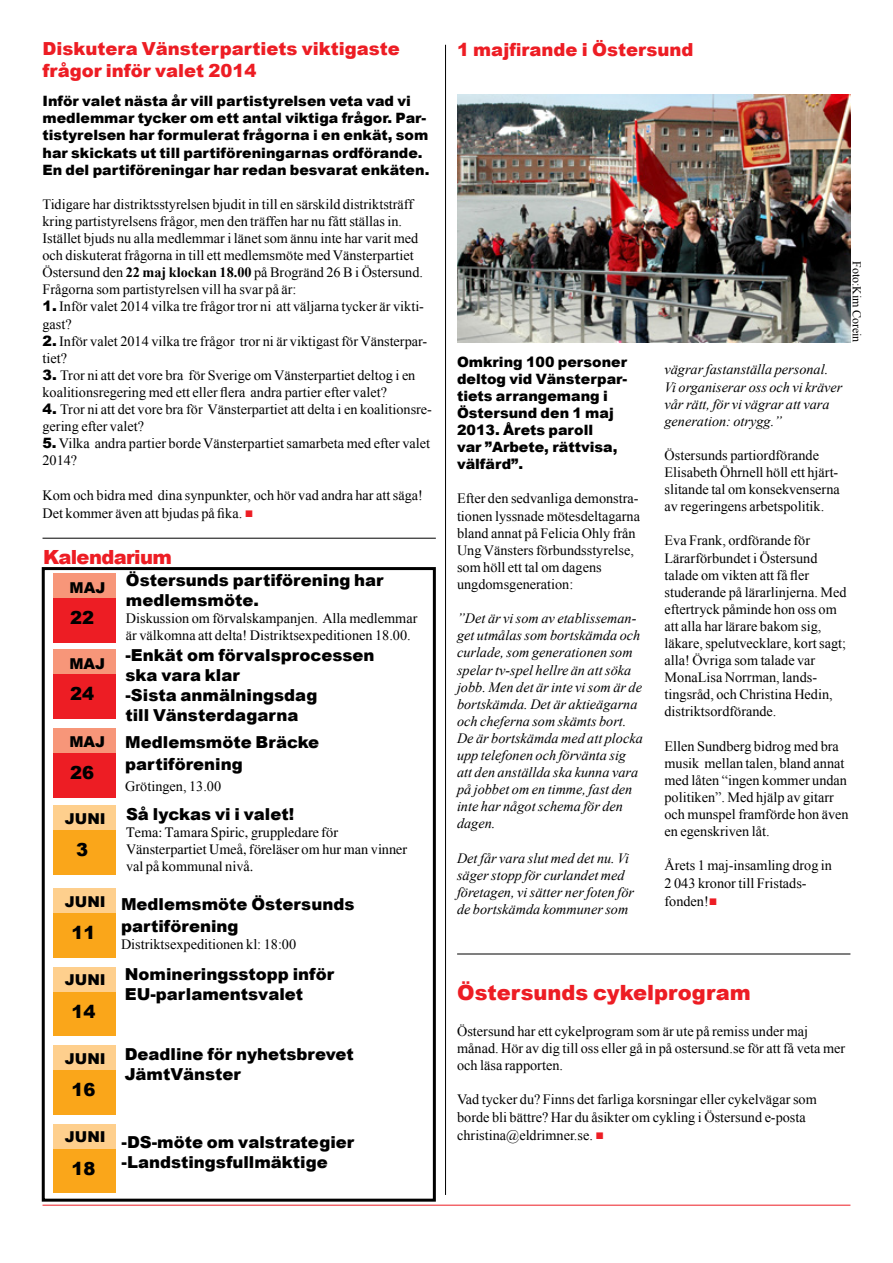
<style>
.page{position:relative;width:893px;height:1263px;background:#fff}
.page>*{position:absolute;margin:0;border:0;box-sizing:border-box;transform-origin:0 0}
.t1{font:900 21px "Arial";color:#ed1d24}
.t2{font:900 19.5px "Arial";letter-spacing:-.035em;color:#ed1d24}
.t3{font:900 18px/21.6px "Arial";color:#ed1d24}
.t4{font:900 18px "Arial";color:#000}
.t5{font:900 16.5px/19.8px "Arial";color:#000}
.t6{font:900 15px "Arial";color:#000}
.t7{font:14.25px/17.1px "Times New Roman";color:#000}
.t8{font:italic 14.25px/17.1px "Times New Roman";color:#000}
.t9{font:900 14.25px/17.1px "Arial";color:#000}
.t10{font:14.25px/17.1px "Times";color:#000}
.t11{font:12px "Times New Roman";color:#000}
.s1{font-weight:700}
.s2{font-family:"Arial";font-weight:900}
.s3{font-family:"Arial";color:#ed1d24}
</style>
<div class="page">
<hr style="left:43px;top:1205px;width:807px;height:1px;background:#ed1d24">
<hr style="left:43px;top:538px;width:393px;height:1px;background:#000">
<hr style="left:445px;top:45px;width:1px;height:1150px;background:#000">
<div style="left:42px;top:567px;width:394px;height:635px;border:3px solid #000"></div>
<div style="left:53px;top:829px;width:63px;height:45px;background:#faa61a"></div>
<div style="left:53px;top:806px;width:63px;height:24px;background:#fecf8d"></div>
<div style="left:53px;top:673px;width:63px;height:46px;background:#ed1d24"></div>
<div style="left:53px;top:650px;width:63px;height:24px;background:#f79679"></div>
<div style="left:53px;top:990px;width:63px;height:46px;background:#faa61a"></div>
<div style="left:53px;top:967px;width:63px;height:24px;background:#fecf8d"></div>
<div style="left:53px;top:597px;width:63px;height:45px;background:#ed1d24"></div>
<div style="left:53px;top:574px;width:63px;height:24px;background:#f79679"></div>
<div style="left:53px;top:1069px;width:63px;height:45px;background:#faa61a"></div>
<div style="left:53px;top:1046px;width:63px;height:24px;background:#fecf8d"></div>
<div style="left:53px;top:1148px;width:63px;height:45px;background:#faa61a"></div>
<div style="left:53px;top:1124px;width:63px;height:24px;background:#fecf8d"></div>
<div style="left:53px;top:912px;width:63px;height:45px;background:#faa61a"></div>
<div style="left:53px;top:888px;width:63px;height:24px;background:#fecf8d"></div>
<img style="left:457px;top:94px;width:393px;height:248px">
<div style="left:53px;top:752px;width:63px;height:45px;background:#ed1d24"></div>
<div style="left:53px;top:728px;width:63px;height:25px;background:#f79679"></div>
<hr style="left:457px;top:954px;width:393px;height:1px;background:#000">
<p class="t3" style="left:42px;top:38px;width:359px">Diskutera Vänsterpartiets viktigaste frågor inför valet 2014</p>
<p class="t9" style="left:42px;top:92px;width:388px">Inför valet nästa år vill partistyrelsen veta vad vi medlemmar tycker om ett antal viktiga frågor. Par&shy;tistyrelsen har formulerat frågorna i en enkät, som har skickats ut till partiföreningarnas ordförande.<br>En del partiföreningar har redan besvarat enkäten.</p>
<p class="t7" style="left:42px;top:195px;width:382px">Tidigare har distriktsstyrelsen bjudit in till en särskild distriktsträff kring partistyrelsens frågor, men den träffen har nu fått ställas in.<br>Istället bjuds nu alla medlemmar i länet som ännu inte har varit med och diskuterat frågorna in till ett medlemsmöte med Vänsterpartiet Östersund den <span class="s1">22 maj klockan 18.00</span> på Brogränd 26 B i Östersund.<br>Frågorna som partistyrelsen vill ha svar på är:</p>
<p class="t7" style="left:42px;top:298px;width:383px"><span class="s2">1.</span> Inför valet 2014 vilka tre frågor tror ni att väljarna tycker är vikti&shy;gast?</p>
<p class="t7" style="left:42px;top:332px;width:386px"><span class="s2">2.</span> Inför valet 2014 vilka tre frågor tror ni är viktigast för Vänsterpar&shy;tiet?</p>
<p class="t7" style="left:42px;top:366px;width:374px"><span class="s2">3.</span> Tror ni att det vore bra för Sverige om Vänsterpartiet deltog i en koalitionsregering med ett eller flera andra partier efter valet?</p>
<p class="t7" style="left:42px;top:400px;width:391px"><span class="s2">4.</span> Tror ni att det vore bra för Vänsterpartiet att delta i en koalitionsre&shy;gering efter valet?</p>
<p class="t7" style="left:42px;top:435px;width:389px"><span class="s2">5.</span> Vilka andra partier borde Vänsterpartiet samarbeta med efter valet<br>2014?</p>
<p class="t7" style="left:42px;top:485px;width:382px;line-height:18.8px">Kom och bidra med dina synpunkter, och hör vad andra har att säga!<br>Det kommer även att bjudas på fika. <span class="s3">■</span></p>
<h2 class="t2" style="left:43px;top:543px;width:130px">Kalendarium</h2>
<p class="t5" style="left:126px;top:570px;width:259px;text-indent:-56px"><sub>MAJ</sub> Östersunds partiförening har medlemsmöte.</p>
<p class="t7" style="left:126px;top:610px;width:293px">Diskussion om förvalskampanjen. Alla medlemmar är välkomna att delta! Distriktsexpeditionen 18.00.</p>
<p class="t4" style="left:70px;top:605px;width:26px">22</p>
<p class="t5" style="left:125px;top:645px;width:251px;text-indent:-56px"><sub>MAJ</sub> -Enkät om förvalsprocessen ska vara klar<br>-Sista anmälningsdag<br>till Vänsterdagarna</p>
<p class="t4" style="left:70px;top:681px;width:26px">24</p>
<p class="t6" style="left:69px;top:731px;width:37px">MAJ</p>
<p class="t4" style="left:70px;top:759px;width:26px">26</p>
<p class="t6" style="left:65px;top:807px;width:42px">JUNI</p>
<p class="t4" style="left:76px;top:836px;width:14px">3</p>
<p class="t6" style="left:65px;top:890px;width:42px">JUNI</p>
<p class="t4" style="left:72px;top:919px;width:26px">11</p>
<p class="t6" style="left:65px;top:969px;width:42px">JUNI</p>
<p class="t4" style="left:72px;top:998px;width:26px">14</p>
<p class="t6" style="left:65px;top:1047px;width:42px">JUNI</p>
<p class="t4" style="left:72px;top:1077px;width:26px">16</p>
<p class="t6" style="left:65px;top:1126px;width:42px">JUNI</p>
<p class="t4" style="left:72px;top:1155px;width:26px">18</p>
<p class="t5" style="left:125px;top:731px;width:195px;line-height:21.6px">Medlemsmöte Bräcke partiförening</p>
<p class="t7" style="left:125px;top:777px;width:97px">Grötingen, 13.00</p>
<p class="t5" style="left:126px;top:803px;width:170px">Så lyckas vi i valet!</p>
<p class="t10" style="left:126px;top:823px;width:283px">Tema: Tamara Spiric, gruppledare för<br>Vänsterpartiet Umeå, föreläser om hur man vinner val på kommunal nivå.</p>
<p class="t5" style="left:121px;top:893px;width:235px;line-height:21.6px">Medlemsmöte Östersunds partiförening</p>
<p class="t7" style="left:121px;top:935px;width:177px">Distriktsexpeditionen kl: 18:00</p>
<p class="t5" style="left:125px;top:964px;width:211px">Nomineringsstopp inför<br>EU-parlamentsvalet</p>
<p class="t5" style="left:125px;top:1044px;width:230px">Deadline för nyhetsbrevet<br>JämtVänster</p>
<p class="t5" style="left:122px;top:1131px;width:234px">-DS-möte om valstrategier -Landstingsfullmäktige</p>
<p class="t3" style="left:457px;top:39px;width:238px">1 majfirande i Östersund</p>
<p class="t11" style="left:865px;top:261px;width:83px;rotate:90deg">Foto:Kim Corein</p>
<p class="t9" style="left:457px;top:353px;width:172px">Omkring 100 personer deltog vid Vänsterpar&shy;tiets arrangemang i<br>Östersund den 1 maj<br>2013. Årets paroll<br>var ”Arbete, rättvisa, välfärd”.</p>
<p class="t7" style="left:457px;top:490px;width:185px">Efter den sedvanliga demonstra&shy;tionen lyssnade mötesdeltagarna bland annat på Felicia Ohly från<br>Ung Vänsters förbundsstyrelse, som höll ett tal om dagens ungdomsgeneration:</p>
<p class="t8" style="left:457px;top:609px;width:187px">”Det är vi som av etablisseman&shy;get utmålas som bortskämda och curlade, som generationen som spelar tv-spel hellre än att söka jobb. Men det är inte vi som är de bortskämda. Det är aktieägarna och cheferna som skämts bort.<br>De är bortskämda med att plocka upp telefonen och förvänta sig att den anställda ska kunna vara på jobbet om en timme, fast den inte har något schema för den dagen.</p>
<p class="t8" style="left:457px;top:849px;width:178px">Det får vara slut med det nu. Vi säger stopp för curlandet med företagen, vi sätter ner foten för de bortskämda kommuner som</p>
<p class="t8" style="left:664px;top:361px;width:179px">vägrar fastanställa personal.<br>Vi organiserar oss och vi kräver vår rätt, för vi vägrar att vara generation: otrygg.”</p>
<p class="t7" style="left:664px;top:446px;width:177px">Östersunds partiordförande<br>Elisabeth Öhrnell höll ett hjärt&shy;slitande tal om konsekvenserna av regeringens arbetspolitik.</p>
<p class="t7" style="left:664px;top:532px;width:183px">Eva Frank, ordförande för<br>Lärarförbundet i Östersund talade om vikten att få fler studerande på lärarlinjerna. Med eftertryck påminde hon oss om att alla har lärare bakom sig, läkare, spelutvecklare, kort sagt; alla! Övriga som talade var<br>MonaLisa Norrman, lands&shy;tingsråd, och Christina Hedin, distriktsordförande.</p>
<p class="t7" style="left:664px;top:737px;width:186px">Ellen Sundberg bidrog med bra musik mellan talen, bland annat med låten “ingen kommer undan politiken”. Med hjälp av gitarr och munspel framförde hon även en egenskriven låt.</p>
<p class="t7" style="left:664px;top:857px;width:169px">Årets 1 maj-insamling drog in<br>2 043 kronor till Fristads-</p>
<p class="t7" style="left:664px;top:893px;width:54px">fonden!<span class="s3">■</span></p>
<h1 class="t1" style="left:457px;top:977px;width:295px">Östersunds cykelprogram</h1>
<p class="t7" style="left:457px;top:1022px;width:390px">Östersund har ett cykelprogram som är ute på remiss under maj månad. Hör av dig till oss eller gå in på ostersund.se för att få veta mer och läsa rapporten.</p>
<p class="t7" style="left:457px;top:1091px;width:361px">Vad tycker du? Finns det farliga korsningar eller cykelvägar som borde bli bättre? Har du åsikter om cykling i Östersund e-posta</p>
<p class="t7" style="left:457px;top:1127px;width:148px">christina@eldrimner.se. <span class="s3">■</span></p>
</div>
